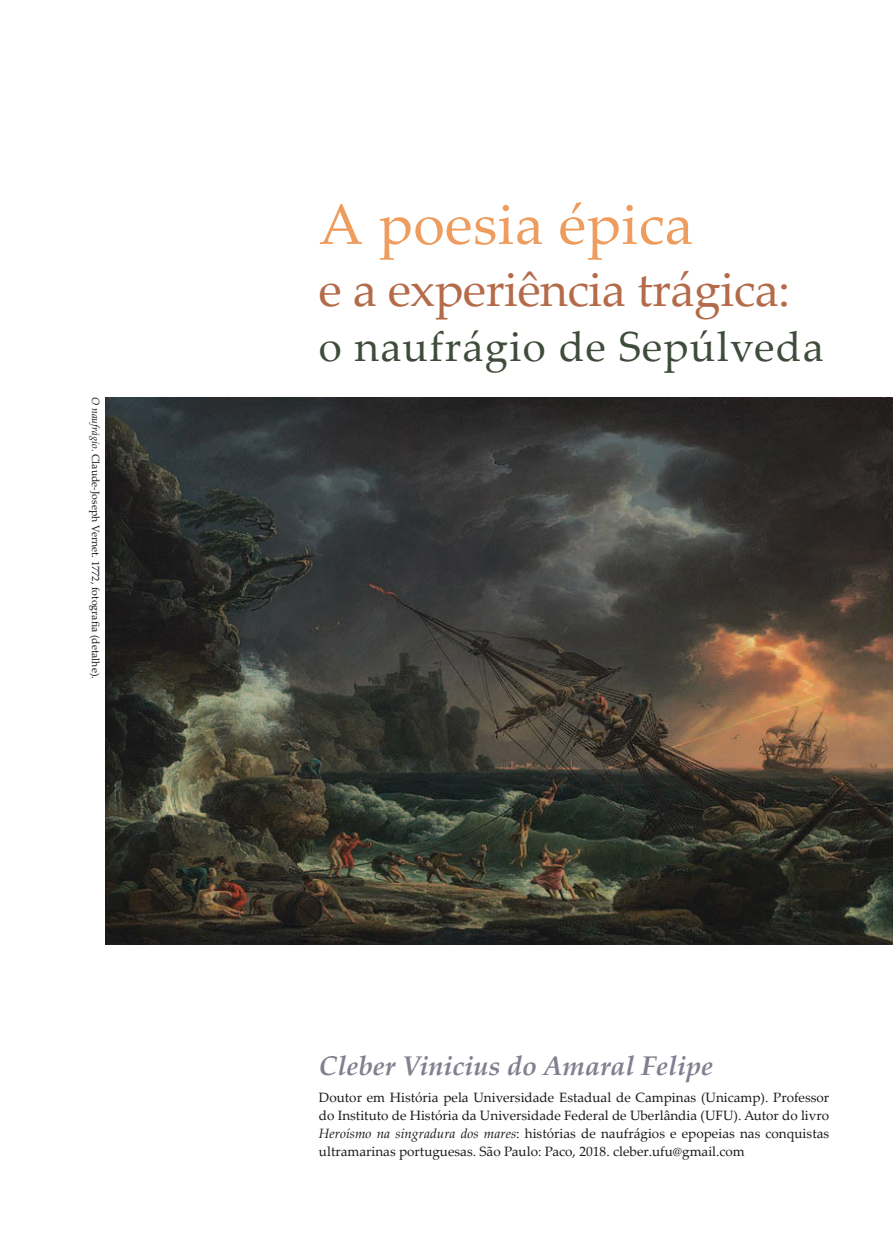
<style>
.page{position:relative;width:893px;height:1234px;background:#fff}
.page>*{position:absolute;margin:0;border:0;box-sizing:border-box;transform-origin:0 0}
.t1{font:57px "Palatino Linotype";letter-spacing:.01em;color:#ee9d5e}
.t2{font:48px "Palatino Linotype";letter-spacing:-.01em;color:#b46b4a}
.t3{font:42px "Palatino Linotype";letter-spacing:.03em;color:#3f4c3a}
.t4{font:italic 700 27px "Palatino Linotype";color:#827f90}
.t5{font:13.5px/18px "Palatino Linotype";color:#1a181b;text-align:justify}
.t6{font:10.5px "Palatino Linotype";color:#1a181b}
.s1{font-style:italic}
</style>
<div class="page">
<img style="left:105px;top:397px;width:788px;height:547px">
<p class="t6" style="left:103px;top:397px;width:283px;rotate:90deg"><span class="s1">O naufrágio</span>. Claude-Joseph Vernet. 1772, fotografia (detalhe).</p>
<h1 class="t1" style="left:319px;top:184px;width:376px">A poesia épica</h1>
<h2 class="t2" style="left:319px;top:255px;width:473px">e a experiência trágica:</h2>
<h3 class="t3" style="left:319px;top:317px;width:506px">o naufrágio de Sepúlveda</h3>
<h3 class="t4" style="left:319px;top:1046px;width:396px">Cleber Vinicius do Amaral Felipe</h3>
<p class="t5" style="left:319px;top:1087px;width:512px">Doutor em História pela Universidade Estadual de Campinas (Unicamp). Professor do Instituto de História da Universidade Federal de Uberlândia (UFU). Autor do livro <span class="s1">Heroísmo na singradura dos mares</span>: histórias de naufrágios e epopeias nas conquistas ultramarinas portuguesas. São Paulo: Paco, 2018. cleber.ufu@gmail.com</p>
</div>
